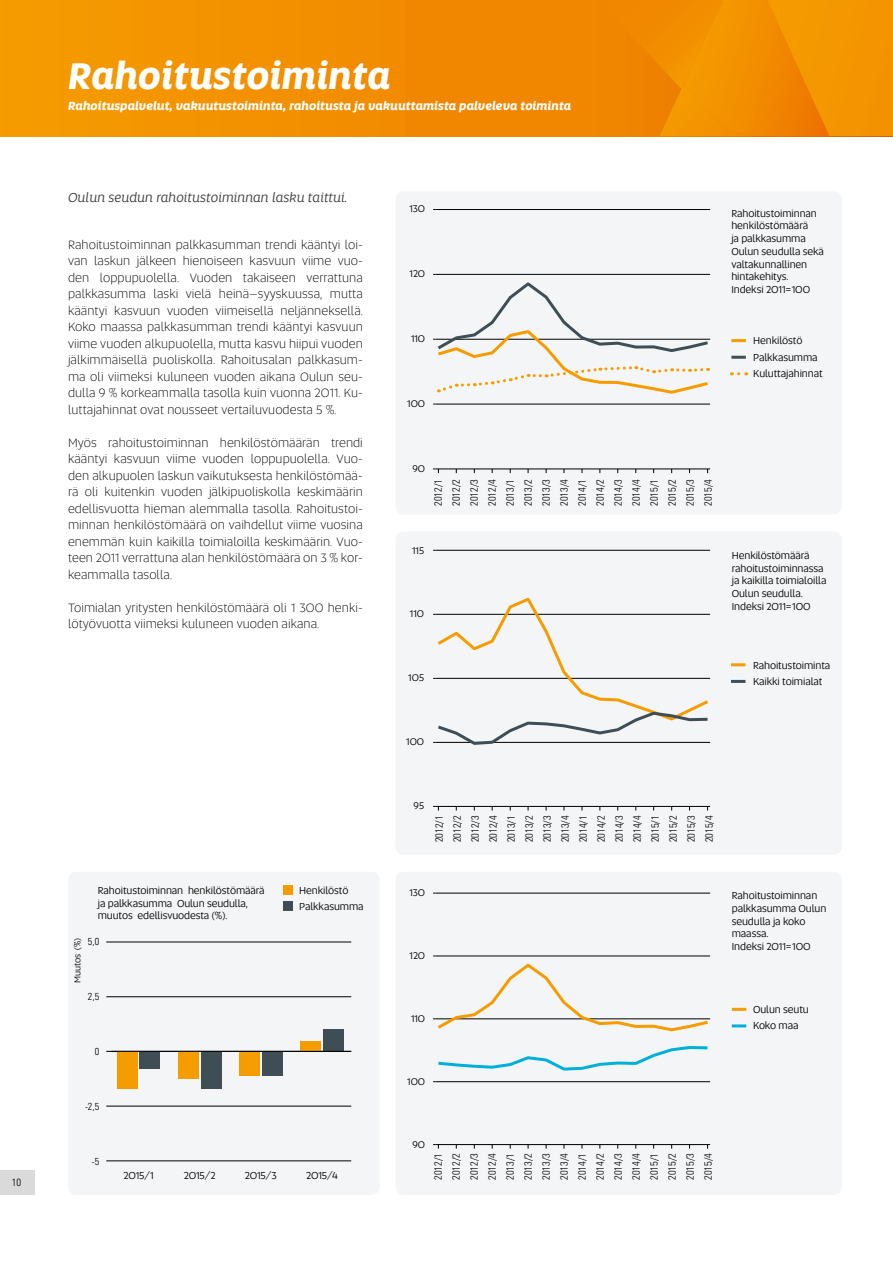
<style>
.page{position:relative;width:893px;height:1263px;background:#fff}
.page>*{position:absolute;margin:0;border:0;box-sizing:border-box;transform-origin:0 0}
.t1{font:italic 700 37.5px "Altis";color:#fff}
.t2{font:italic 13.5px "Altis";color:#3c3c3b}
.t3{font:300 12.75px/16.5px "Altis";letter-spacing:.005em;color:#000;text-align:justify}
.t4{font:italic 700 12px "Altis";color:#fff}
.t5{font:10.5px/12.8px "Altis";letter-spacing:-.01em;color:#000}
.t6{font:300 condensed 10.5px/18px "Univers LT Std";color:#000;text-align:justify}
.t7{font:10.2px "Altis";color:#000}
.t8{font:300 condensed 10.2px "Univers LT Std";color:#000}
.t9{font:9px "Altis";letter-spacing:-.02em;color:#000}
</style>
<div class="page">
<div style="left:0;top:1171px;width:35px;height:24px;background:#dadada"></div>
<div style="left:0;top:0;width:893px;height:136px;background:#f39300"></div>
<div style="left:406px;top:0;width:487px;height:136px;background:#f18700"></div>
<svg style="left:660px;top:0;width:233px;height:136px"></svg>
<div style="left:395px;top:191px;width:447px;height:323px;background:#f3f5f6;border-radius:9px"></div>
<div style="left:395px;top:531px;width:447px;height:324px;background:#f3f5f6;border-radius:9px"></div>
<div style="left:395px;top:872px;width:447px;height:323px;background:#f3f5f6;border-radius:9px"></div>
<div style="left:68px;top:872px;width:311px;height:323px;background:#f3f5f6;border-radius:9px"></div>
<div style="left:284px;top:886px;width:9px;height:9px;background:#f59c00"></div>
<div style="left:284px;top:901px;width:9px;height:9px;background:#3f4e55"></div>
<hr style="left:731px;top:339px;width:15px;height:3px;background:#f59c00">
<hr style="left:731px;top:356px;width:15px;height:3px;background:#3f4e55">
<svg style="left:739px;top:372px;width:8px;height:3px"></svg>
<hr style="left:731px;top:663px;width:14px;height:3px;background:#f59c00">
<hr style="left:731px;top:680px;width:14px;height:3px;background:#3f4e55">
<hr style="left:732px;top:1008px;width:14px;height:3px;background:#f59c00">
<hr style="left:732px;top:1024px;width:14px;height:3px;background:#00b0db">
<div style="left:117px;top:1051px;width:20px;height:38px;background:#f59c00"></div>
<div style="left:139px;top:1051px;width:21px;height:17px;background:#3f4e55"></div>
<div style="left:178px;top:1051px;width:21px;height:28px;background:#f59c00"></div>
<div style="left:201px;top:1051px;width:20px;height:38px;background:#3f4e55"></div>
<div style="left:239px;top:1051px;width:21px;height:24px;background:#f59c00"></div>
<div style="left:262px;top:1051px;width:20px;height:25px;background:#3f4e55"></div>
<div style="left:301px;top:1041px;width:20px;height:10px;background:#f59c00"></div>
<div style="left:323px;top:1029px;width:21px;height:22px;background:#3f4e55"></div>
<hr style="left:111px;top:1160px;width:240px;height:1px;background:#000">
<hr style="left:111px;top:1106px;width:240px;height:1px;background:#000">
<hr style="left:111px;top:1051px;width:240px;height:1px;background:#000">
<hr style="left:111px;top:996px;width:240px;height:1px;background:#000">
<hr style="left:111px;top:942px;width:240px;height:1px;background:#000">
<hr style="left:436px;top:469px;width:274px;height:1px;background:#000">
<hr style="left:436px;top:404px;width:274px;height:1px;background:#000">
<hr style="left:436px;top:209px;width:274px;height:1px;background:#000">
<svg style="left:433px;top:274px;width:278px;height:120px"></svg>
<hr style="left:436px;top:806px;width:274px;height:1px;background:#000">
<hr style="left:436px;top:550px;width:274px;height:1px;background:#000">
<svg style="left:433px;top:597px;width:278px;height:148px"></svg>
<hr style="left:436px;top:1144px;width:274px;height:1px;background:#000">
<hr style="left:436px;top:1081px;width:274px;height:1px;background:#000">
<hr style="left:436px;top:893px;width:274px;height:1px;background:#000">
<svg style="left:433px;top:1144px;width:6px;height:4px"></svg>
<svg style="left:433px;top:956px;width:278px;height:76px"></svg>
<svg style="left:438px;top:1046px;width:270px;height:25px"></svg>
<p class="t6" style="left:12px;top:1173px;width:11px">10</p>
<h1 class="t1" style="left:68px;top:48px;width:324px">Rahoitustoiminta</h1>
<p class="t4" style="left:68px;top:97px;width:505px">Rahoituspalvelut, vakuutustoiminta, rahoitusta ja vakuuttamista palveleva toiminta</p>
<p class="t2" style="left:68px;top:188px;width:281px">Oulun seudun rahoitustoiminnan lasku taittui.</p>
<p class="t3" style="left:68px;top:236px;width:296px">Rahoitustoiminnan palkkasumman trendi kääntyi loi&shy;van laskun jälkeen hienoiseen kasvuun viime vuo&shy;den loppupuolella. Vuoden takaiseen verrattuna palkkasumma laski vielä heinä–syyskuussa, mutta kääntyi kasvuun vuoden viimeisellä neljänneksellä.<br>Koko maassa palkkasumman trendi kääntyi kasvuun viime vuoden alkupuolella, mutta kasvu hiipui vuoden jälkimmäisellä puoliskolla. Rahoitusalan palkkasum&shy;ma oli viimeksi kuluneen vuoden aikana Oulun seu&shy;dulla 9 % korkeammalla tasolla kuin vuonna 2011. Ku&shy;luttajahinnat ovat nousseet vertailuvuodesta 5 %.</p>
<p class="t3" style="left:68px;top:434px;width:296px">Myös rahoitustoiminnan henkilöstömäärän trendi kääntyi kasvuun viime vuoden loppupuolella. Vuo&shy;den alkupuolen laskun vaikutuksesta henkilöstömää&shy;rä oli kuitenkin vuoden jälkipuoliskolla keskimäärin edellisvuotta hieman alemmalla tasolla. Rahoitustoi&shy;minnan henkilöstömäärä on vaihdellut viime vuosina enemmän kuin kaikilla toimialoilla keskimäärin. Vuo&shy;teen 2011 verrattuna alan henkilöstömäärä on 3 % kor&shy;keammalla tasolla.</p>
<p class="t3" style="left:68px;top:599px;width:296px">Toimialan yritysten henkilöstömäärä oli 1 300 henki&shy;lötyövuotta viimeksi kuluneen vuoden aikana.</p>
<p class="t5" style="left:98px;top:883px;width:168px">Rahoitustoiminnan henkilöstömäärä ja palkkasumma Oulun seudulla, muutos edellisvuodesta (%).</p>
<p class="t5" style="left:299px;top:881px;width:66px;line-height:16.5px">Henkilöstö<br>Palkkasumma</p>
<p class="t9" style="left:71px;top:982px;width:46px;rotate:-90deg">Muutos (%)</p>
<p class="t8" style="left:88px;top:935px;width:13px">5,0</p>
<p class="t8" style="left:88px;top:990px;width:13px">2,5</p>
<p class="t8" style="left:95px;top:1045px;width:6px">0</p>
<p class="t8" style="left:85px;top:1100px;width:16px">-2,5</p>
<p class="t8" style="left:92px;top:1155px;width:9px">-5</p>
<p class="t5" style="left:124px;top:1169px;width:32px">2015/1</p>
<p class="t5" style="left:184px;top:1169px;width:33px">2015/2</p>
<p class="t5" style="left:245px;top:1169px;width:33px">2015/3</p>
<p class="t5" style="left:306px;top:1169px;width:33px">2015/4</p>
<p class="t7" style="left:409px;top:201px;width:17px">130</p>
<p class="t7" style="left:409px;top:267px;width:17px">120</p>
<p class="t7" style="left:411px;top:332px;width:16px">110</p>
<p class="t7" style="left:407px;top:397px;width:19px">100</p>
<p class="t5" style="left:731px;top:206px;width:94px">Rahoitustoiminnan henkilöstömäärä<br>ja palkkasumma<br>Oulun seudulla sekä valtakunnallinen hintakehitys.<br>Indeksi 2011=100</p>
<p class="t5" style="left:753px;top:332px;width:71px;line-height:16.5px">Henkilöstö<br>Palkkasumma<br>Kuluttajahinnat</p>
<p class="t7" style="left:413px;top:462px;width:14px">90</p>
<p class="t6" style="left:429px;top:506px;width:28px;rotate:-90deg">2012/1<br>2012/2<br>2012/3<br>2012/4<br>2013/1<br>2013/2<br>2013/3<br>2013/4<br>2014/1<br>2014/2<br>2014/3<br>2014/4<br>2015/1<br>2015/2<br>2015/3<br>2015/4</p>
<p class="t7" style="left:412px;top:543px;width:14px">115</p>
<p class="t7" style="left:410px;top:607px;width:16px">110</p>
<p class="t7" style="left:408px;top:671px;width:17px">105</p>
<p class="t5" style="left:732px;top:549px;width:96px">Henkilöstömäärä rahoitustoiminnassa ja kaikilla toimialoilla<br>Oulun seudulla.<br>Indeksi 2011=100</p>
<p class="t5" style="left:753px;top:656px;width:79px;line-height:16.5px">Rahoitustoiminta<br>Kaikki toimialat</p>
<p class="t7" style="left:406px;top:734px;width:19px">100</p>
<p class="t7" style="left:414px;top:798px;width:12px">95</p>
<p class="t6" style="left:430px;top:842px;width:28px;rotate:-90deg">2012/1<br>2012/2<br>2012/3<br>2012/4<br>2013/1<br>2013/2<br>2013/3<br>2013/4<br>2014/1<br>2014/2<br>2014/3<br>2014/4<br>2015/1<br>2015/2<br>2015/3<br>2015/4</p>
<p class="t7" style="left:409px;top:885px;width:17px">130</p>
<p class="t7" style="left:409px;top:948px;width:17px">120</p>
<p class="t7" style="left:411px;top:1011px;width:16px">110</p>
<p class="t5" style="left:732px;top:889px;width:96px">Rahoitustoiminnan palkkasumma Oulun seudulla ja koko maassa.<br>Indeksi 2011=100</p>
<p class="t5" style="left:753px;top:1000px;width:57px;line-height:16.5px">Oulun seutu<br>Koko maa</p>
<p class="t7" style="left:407px;top:1074px;width:19px">100</p>
<p class="t7" style="left:413px;top:1137px;width:14px">90</p>
<p class="t6" style="left:429px;top:1180px;width:28px;rotate:-90deg">2012/1<br>2012/2<br>2012/3<br>2012/4<br>2013/1<br>2013/2<br>2013/3<br>2013/4<br>2014/1<br>2014/2<br>2014/3<br>2014/4<br>2015/1<br>2015/2<br>2015/3<br>2015/4</p>
</div>
